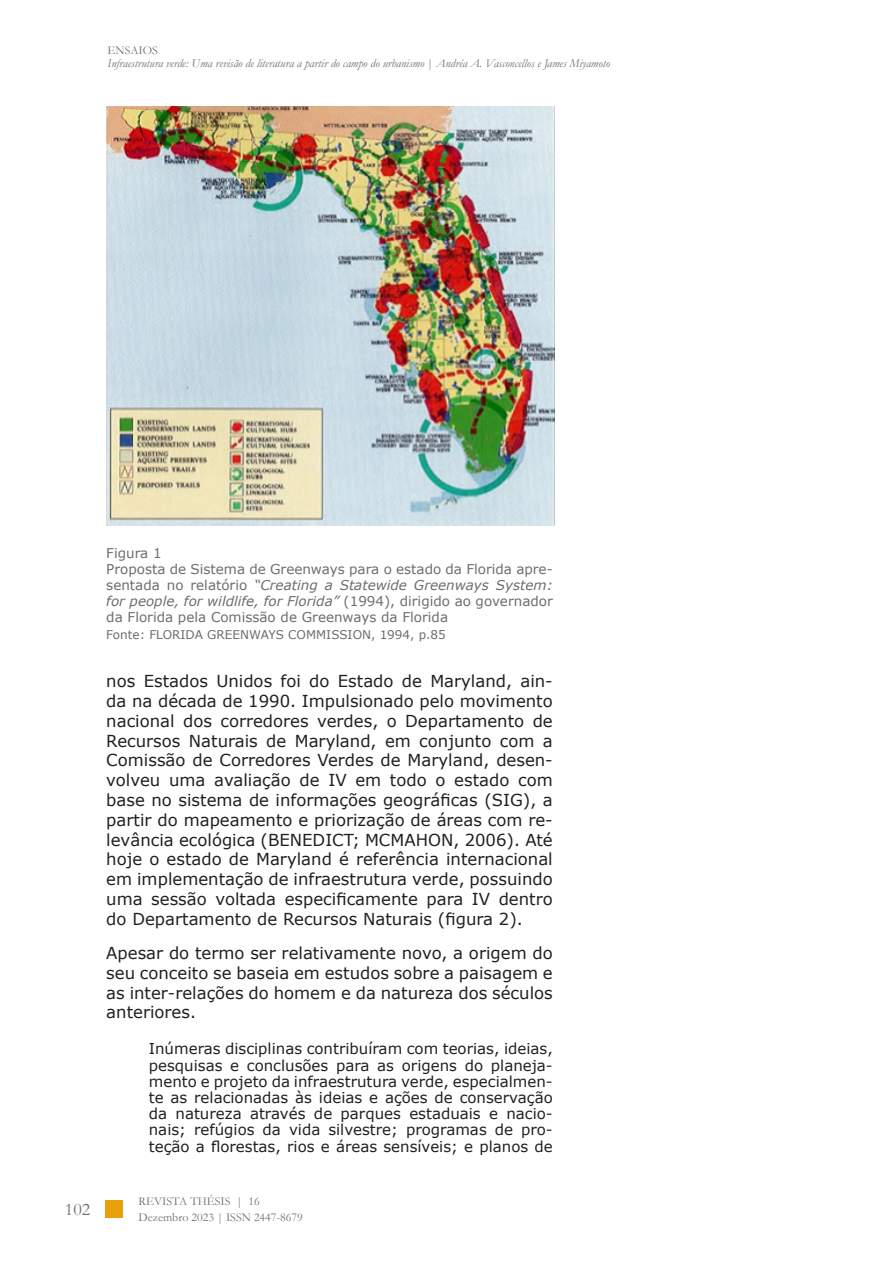
<style>
.page{position:relative;width:893px;height:1263px;background:#fff}
.page>*{position:absolute;margin:0;border:0;box-sizing:border-box;transform-origin:0 0}
.t1{font:18px "Garamond";color:#6d6f72}
.Artigos_-_Texto{font:16.5px/19.8px "Verdana";color:#231f20;text-align:justify}
.Artigos_-_Citações{font:15px/16.2px "Verdana";color:#231f20;text-align:justify}
.Legendas{font:13.5px/16.2px "Verdana";color:#6c6d70;text-align:justify}
.t2{font:italic 12px/12.8px "Garamond";color:#6d6f72}
.t3{font:12px/16.2px "Garamond";color:#6d6f72}
.Legendas-2{font:12px "Verdana";color:#6c6d70}
.s1{font-style:normal}
.s2{font-style:italic}
</style>
<div class="page">
<div style="left:106px;top:1201px;width:17px;height:17px;background:#eaa00a"></div>
<img style="left:106px;top:106px;width:448px;height:419px">
<p class="t2" style="left:108px;top:44px;width:504px"><span class="s1">ENSAIOS<br></span>Infraestrutura verde: Uma revisão de literatura a partir do campo do urbanismo <span class="s1">|</span> Andréa A. Vasconcellos e James Miyamoto</p>
<p class="Legendas" style="left:106px;top:545px;width:57px">Figura 1</p>
<p class="Legendas" style="left:106px;top:561px;width:448px">Proposta de Sistema de Greenways para o estado da Florida apre&shy;sentada no relatório <span class="s2">“Creating a Statewide Greenways System: for people, for wildlife, for Florida”</span> (1994), dirigido ao governador da Florida pela Comissão de Greenways da Florida</p>
<p class="Legendas-2" style="left:106px;top:626px;width:341px">Fonte: FLORIDA GREENWAYS COMMISSION, 1994, p.85</p>
<p class="Artigos_-_Texto" style="left:106px;top:671px;width:448px">nos Estados Unidos foi do Estado de Maryland, ain&shy;da na década de 1990. Impulsionado pelo movimento nacional dos corredores verdes, o Departamento de Recursos Naturais de Maryland, em conjunto com a Comissão de Corredores Verdes de Maryland, desen&shy;volveu uma avaliação de IV em todo o estado com base no sistema de informações geográficas (SIG), a partir do mapeamento e priorização de áreas com re&shy;levância ecológica (BENEDICT; MCMAHON, 2006). Até hoje o estado de Maryland é referência internacional em implementação de infraestrutura verde, possuindo uma sessão voltada especificamente para IV dentro do Departamento de Recursos Naturais (figura 2).</p>
<p class="Artigos_-_Texto" style="left:106px;top:943px;width:448px">Apesar do termo ser relativamente novo, a origem do seu conceito se baseia em estudos sobre a paisagem e as inter-relações do homem e da natureza dos séculos anteriores.</p>
<p class="Artigos_-_Citações" style="left:149px;top:1041px;width:405px">Inúmeras disciplinas contribuíram com teorias, ideias, pesquisas e conclusões para as origens do planeja&shy;mento e projeto da infraestrutura verde, especialmen&shy;te as relacionadas às ideias e ações de conservação da natureza através de parques estaduais e nacio&shy;nais; refúgios da vida silvestre; programas de pro&shy;teção a florestas, rios e áreas sensíveis; e planos de</p>
<p class="t1" style="left:65px;top:1197px;width:27px">102</p>
<p class="t3" style="left:139px;top:1193px;width:166px">REVISTA THÉSIS | 16<br>Dezembro 2023 | ISSN 2447-8679</p>
</div>
